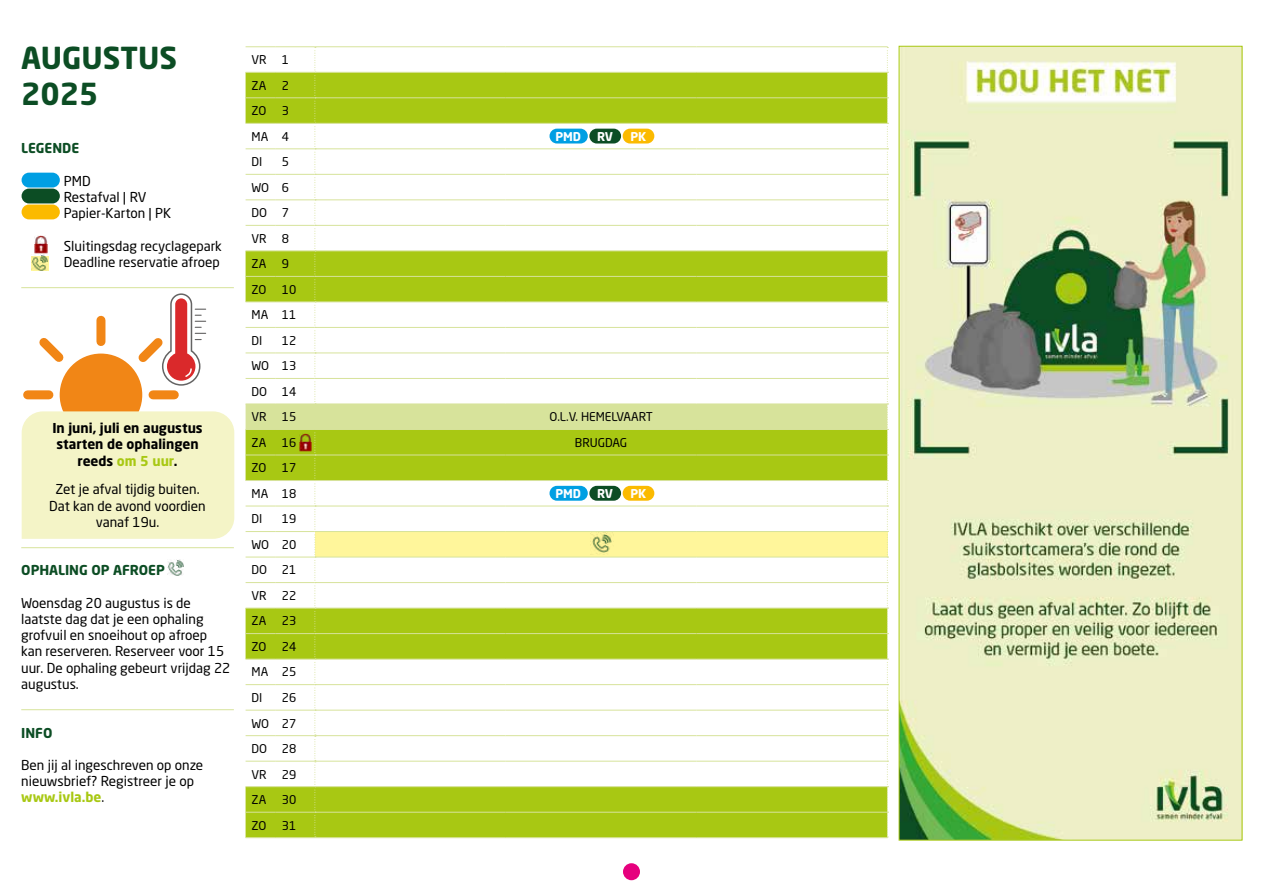
<style>
.page{position:relative;width:1263px;height:893px;background:#fff}
.page>*{position:absolute;margin:0;border:0;box-sizing:border-box;transform-origin:0 0}
.t1{font:700 30px/36px "Neo Sans W1 G";color:#0c4d24}
.t2{font:13.5px/16.2px "Neo Sans W1 G";color:#000}
.t3{font:700 13.5px/16.2px "Neo Sans W1 G";color:#000;text-align:center}
.t4{font:700 13.5px "Neo Sans W1 G";color:#0c4d24}
.t5{font:12px/25.5px "Neo Sans W1 G";color:#000;text-align:justify}
.t6{font:700 12px "Neo Sans W1 G";color:#fff}
.s1{color:#a8c813}
.s2{font-weight:700;color:#a8c813}
</style>
<div class="page">
<hr style="left:246px;top:46px;width:30px;height:1px;background:#d7e39b">
<hr style="left:276px;top:46px;width:39px;height:1px;background:#d7e39b">
<hr style="left:315px;top:46px;width:191px;height:1px;background:#d7e39b">
<hr style="left:506px;top:46px;width:190px;height:1px;background:#d7e39b">
<hr style="left:696px;top:46px;width:192px;height:1px;background:#d7e39b">
<svg style="left:246px;top:47px;width:642px;height:791px"></svg>
<hr style="left:246px;top:735px;width:30px;height:1px;background:#d7e39b">
<hr style="left:276px;top:735px;width:39px;height:1px;background:#d7e39b">
<hr style="left:246px;top:761px;width:30px;height:1px;background:#d7e39b">
<hr style="left:276px;top:761px;width:39px;height:1px;background:#d7e39b">
<img style="left:901px;top:48px;width:339px;height:790px">
<div style="left:60px;top:354px;width:82px;height:82px;background:#f18616;border-radius:50%"></div>
<svg style="left:23px;top:293px;width:183px;height:111px"></svg>
<div style="left:22px;top:411px;width:212px;height:128px;background:#f4f4c7"></div>
<div style="left:22px;top:173px;width:38px;height:15px;background:#009fe3;border-radius:7px"></div>
<div style="left:22px;top:189px;width:38px;height:14px;background:#0c4d24;border-radius:7px"></div>
<div style="left:22px;top:205px;width:38px;height:14px;background:#fbba00;border-radius:7px"></div>
<hr style="left:21px;top:287px;width:213px;height:1px;background:#d7e39b">
<hr style="left:21px;top:547px;width:213px;height:1px;background:#d7e39b">
<hr style="left:21px;top:709px;width:213px;height:1px;background:#d7e39b">
<div style="left:549px;top:129px;width:39px;height:15px;background:#009fe3;border-radius:7px"></div>
<div style="left:589px;top:129px;width:32px;height:15px;background:#0c4d24;border-radius:7px"></div>
<div style="left:623px;top:129px;width:31px;height:15px;background:#fbba00;border-radius:7px"></div>
<div style="left:549px;top:486px;width:39px;height:15px;background:#009fe3;border-radius:7px"></div>
<div style="left:589px;top:486px;width:32px;height:15px;background:#0c4d24;border-radius:7px"></div>
<div style="left:623px;top:486px;width:31px;height:15px;background:#fbba00;border-radius:7px"></div>
<img style="left:591px;top:532px;width:22px;height:22px">
<img style="left:167px;top:560px;width:17px;height:16px">
<img style="left:299px;top:433px;width:13px;height:18px">
<img style="left:32px;top:254px;width:17px;height:17px">
<img style="left:34px;top:235px;width:13px;height:19px">
<div style="left:623px;top:863px;width:17px;height:17px;background:#e6007e;border-radius:50%"></div>
<h1 class="t1" style="left:21px;top:39px;width:157px">AUGUSTUS<br>2025</h1>
<p class="t4" style="left:21px;top:140px;width:60px">LEGENDE</p>
<p class="t2" style="left:64px;top:173px;width:109px">PMD<br>Restafval | RV<br>Papier-Karton | PK</p>
<p class="t2" style="left:64px;top:237px;width:160px">Sluitingsdag recyclagepark<br>Deadline reservatie afroep</p>
<p class="t3" style="left:52px;top:420px;width:152px">In juni, juli en augustus starten de ophalingen reeds <span class="s1">om 5 uur</span>.</p>
<p class="t2" style="left:49px;top:481px;width:158px;text-align:center">Zet je afval tijdig buiten.<br>Dat kan de avond voordien vanaf 19u.</p>
<p class="t4" style="left:21px;top:562px;width:145px">OPHALING OP AFROEP</p>
<p class="t2" style="left:21px;top:595px;width:211px">Woensdag 20 augustus is de laatste dag dat je een ophaling grofvuil en snoeihout op afroep kan reserveren. Reserveer voor 15 uur. De ophaling gebeurt vrijdag 22 augustus.</p>
<p class="t4" style="left:21px;top:724px;width:33px">INFO</p>
<p class="t2" style="left:21px;top:757px;width:184px">Ben jij al ingeschreven op onze nieuwsbrief? Registreer je op <span class="s2">www.ivla.be</span>.</p>
<p class="t5" style="left:252px;top:47px;width:39px">VR 1<br>ZA</p>
<p class="t5" style="left:282px;top:72px;width:9px">2</p>
<p class="t5" style="left:252px;top:98px;width:16px">ZO</p>
<p class="t5" style="left:252px;top:98px;width:39px;text-indent:30px">3<br>MA 4<br>DI</p>
<p class="t5" style="left:252px;top:149px;width:39px;text-indent:30px">5<br>WO 6<br>DO 7<br>VR 8<br>ZA</p>
<p class="t5" style="left:282px;top:251px;width:9px">9</p>
<p class="t5" style="left:252px;top:276px;width:16px">ZO</p>
<p class="t5" style="left:252px;top:276px;width:46px;text-indent:30px">10<br>MA 11<br>DI</p>
<p class="t5" style="left:252px;top:327px;width:46px;text-indent:30px">12<br>WO 13<br>DO 14<br>VR 15</p>
<p class="t6" style="left:555px;top:129px;width:27px">PMD</p>
<p class="t6" style="left:597px;top:129px;width:18px">RV</p>
<p class="t6" style="left:630px;top:129px;width:17px">PK</p>
<p class="t5" style="left:549px;top:404px;width:105px">O.L.V. HEMELVAART</p>
<p class="t5" style="left:252px;top:429px;width:16px">ZA</p>
<p class="t5" style="left:282px;top:429px;width:16px">16</p>
<p class="t5" style="left:575px;top:429px;width:54px">BRUGDAG</p>
<p class="t5" style="left:252px;top:455px;width:16px">ZO</p>
<p class="t5" style="left:252px;top:455px;width:46px;text-indent:30px">17<br>MA 18<br>DI</p>
<p class="t6" style="left:555px;top:486px;width:27px">PMD</p>
<p class="t6" style="left:597px;top:486px;width:18px">RV</p>
<p class="t6" style="left:630px;top:486px;width:17px">PK</p>
<p class="t5" style="left:252px;top:506px;width:46px;text-indent:30px">19<br>WO 20<br>DO 21<br>VR 22<br>ZA</p>
<p class="t5" style="left:282px;top:608px;width:16px">23</p>
<p class="t5" style="left:252px;top:634px;width:16px">ZO</p>
<p class="t5" style="left:252px;top:634px;width:46px;text-indent:30px">24<br>MA 25<br>DI</p>
<p class="t5" style="left:252px;top:685px;width:46px;text-indent:30px">26<br>WO 27<br>DO 28<br>VR 29<br>ZA</p>
<p class="t5" style="left:282px;top:787px;width:16px">30</p>
<p class="t5" style="left:252px;top:812px;width:16px">ZO</p>
<p class="t5" style="left:282px;top:812px;width:16px">31</p>
</div>
